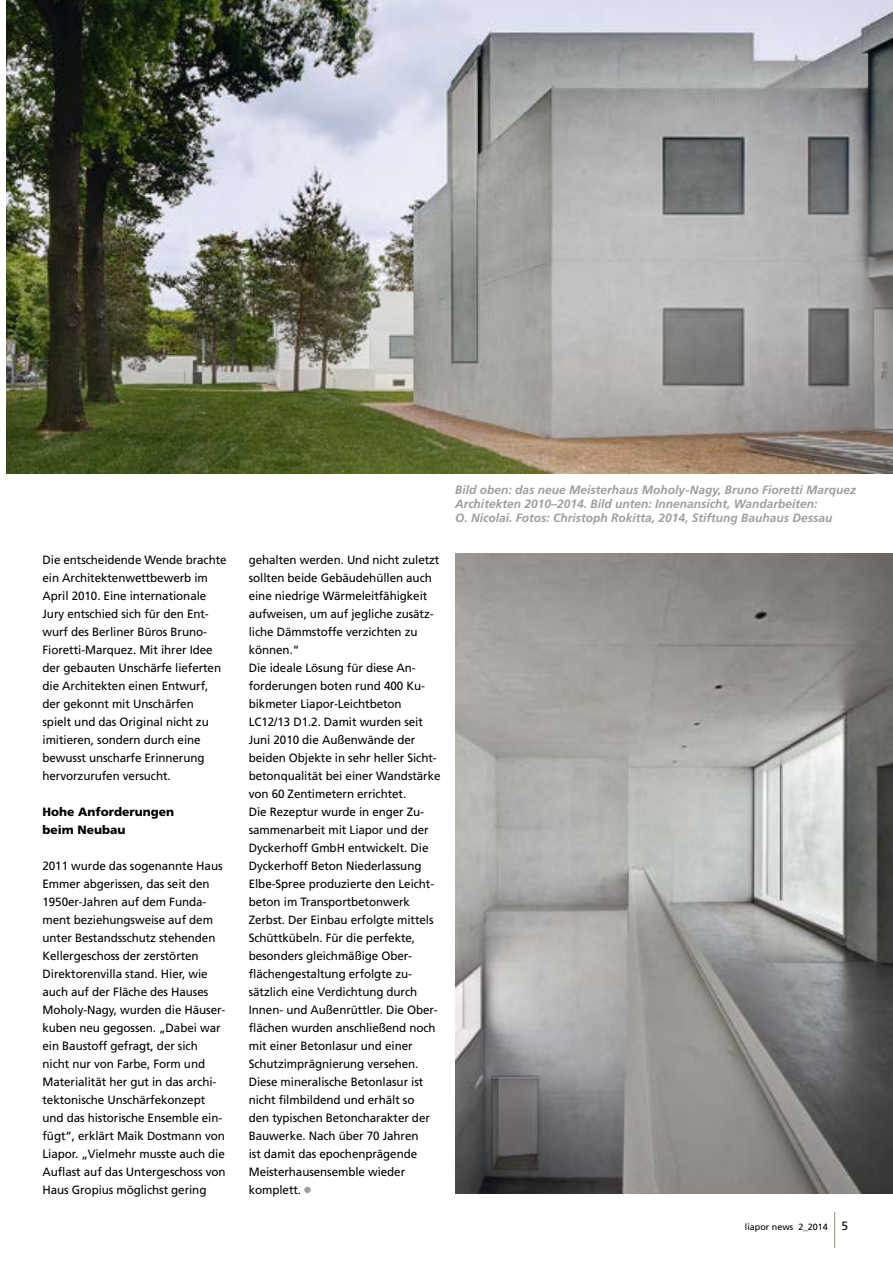
<style>
.page{position:relative;width:893px;height:1263px;background:#fff}
.page>*{position:absolute;margin:0;border:0;box-sizing:border-box;transform-origin:0 0}
.t1{font:12px/18px "Frutiger";letter-spacing:-.005em;color:#000}
.t2{font:italic 700 12px/14.4px "Frutiger";color:#9c9e9f}
.t3{font:900 12px/18px "Frutiger";color:#000}
.t4{font:9px "Frutiger";color:#000}
.s1{color:#9c9e9f}
.s2{font-size:12px}
</style>
<div class="page">
<img style="left:6px;top:0;width:887px;height:474px">
<hr style="left:834px;top:1212px;width:1px;height:36px;background:#b0a283">
<img style="left:455px;top:554px;width:438px;height:640px">
<p class="t1" style="left:43px;top:551px;width:186px">Die entscheidende Wende brachte ein Architektenwettbewerb im<br>April 2010. Eine internationale<br>Jury entschied sich für den Ent&shy;wurf des Berliner Büros Bruno-<br>Fioretti-Marquez. Mit ihrer Idee der gebauten Unschärfe lieferten die Architekten einen Entwurf, der gekonnt mit Unschärfen<br>spielt und das Original nicht zu imitieren, sondern durch eine bewusst unscharfe Erinnerung hervorzurufen versucht.</p>
<p class="t3" style="left:43px;top:802px;width:133px">Hohe Anforderungen beim Neubau</p>
<p class="t1" style="left:43px;top:857px;width:185px">2011 wurde das sogenannte Haus<br>Emmer abgerissen, das seit den<br>1950er-Jahren auf dem Funda&shy;ment beziehungsweise auf dem unter Bestandsschutz stehenden<br>Kellergeschoss der zerstörten<br>Direktorenvilla stand. Hier, wie auch auf der Fläche des Hauses<br>Moholy-Nagy, wurden die Häuser&shy;kuben neu gegossen. „Dabei war ein Baustoff gefragt, der sich nicht nur von Farbe, Form und<br>Materialität her gut in das archi&shy;tektonische Unschärfekonzept und das historische Ensemble ein&shy;fügt“, erklärt Maik Dostmann von<br>Liapor. „Vielmehr musste auch die<br>Auflast auf das Untergeschoss von<br>Haus Gropius möglichst gering</p>
<p class="t1" style="left:249px;top:551px;width:193px">gehalten werden. Und nicht zuletzt sollten beide Gebäudehüllen auch eine niedrige Wärmeleitfähigkeit aufweisen, um auf jegliche zusätz&shy;liche Dämmstoffe verzichten zu können.“<br>Die ideale Lösung für diese An&shy;forderungen boten rund 400 Ku&shy;bikmeter Liapor-Leichtbeton<br>LC12/13 D1.2. Damit wurden seit<br>Juni 2010 die Außenwände der beiden Objekte in sehr heller Sicht&shy;betonqualität bei einer Wandstärke von 60 Zentimetern errichtet.<br>Die Rezeptur wurde in enger Zu&shy;sammenarbeit mit Liapor und der<br>Dyckerhoff GmbH entwickelt. Die<br>Dyckerhoff Beton Niederlassung<br>Elbe-Spree produzierte den Leicht&shy;beton im Transportbetonwerk<br>Zerbst. Der Einbau erfolgte mittels<br>Schüttkübeln. Für die perfekte, besonders gleichmäßige Ober&shy;flächengestaltung erfolgte zu&shy;sätzlich eine Verdichtung durch<br>Innen- und Außenrüttler. Die Ober&shy;flächen wurden anschließend noch mit einer Betonlasur und einer<br>Schutzimprägnierung versehen.<br>Diese mineralische Betonlasur ist nicht filmbildend und erhält so<br>den typischen Betoncharakter der<br>Bauwerke. Nach über 70 Jahren<br>ist damit das epochenprägende<br>Meisterhausensemble wieder komplett. <span class="s1">●</span></p>
<p class="t2" style="left:455px;top:482px;width:403px">Bild oben: das neue Meisterhaus Moholy-Nagy, Bruno Fioretti Marquez<br>Architekten 2010–2014. Bild unten: Innenansicht, Wandarbeiten:<br>O. Nicolai. Fotos: Christoph Rokitta, 2014, Stiftung Bauhaus Dessau</p>
<p class="t4" style="left:745px;top:1221px;width:105px">liapor news 2_2014 <span class="s2">5</span></p>
</div>
